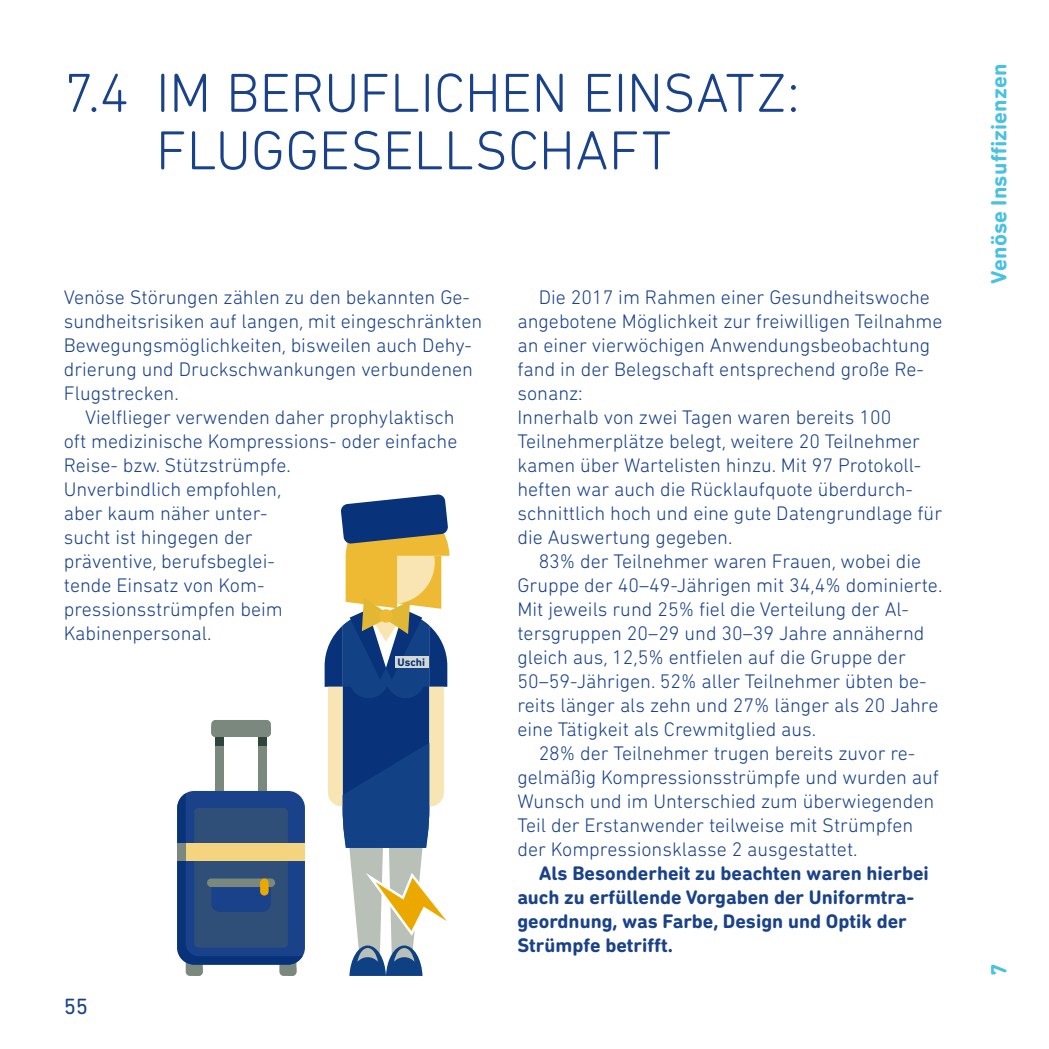
<style>
.page{position:relative;width:1049px;height:1049px;background:#fff}
.page>*{position:absolute;margin:0;border:0;box-sizing:border-box;transform-origin:0 0}
.t1{font:300 55.75px/57.5px "DIN Next Rounded LT Pro";color:#1a428a}
.t2{font:700 22.5px "DIN Next Rounded LT Pro";letter-spacing:.01em;color:#4ac1e0}
.t3{font:22.5px "DIN Next Rounded LT Pro";color:#1a428a}
.t4{font:300 20px/24px "DIN Next Rounded LT Pro";color:#1a428a}
.t5{font:700 20px/24px "DIN Next Rounded LT Pro";color:#1a428a}
.t6{font:700 11.25px "DIN Next Rounded LT Pro";color:#083279}
</style>
<div class="page">
<div style="left:215px;top:733px;width:9px;height:62px;background:#7a887d"></div>
<div style="left:258px;top:733px;width:9px;height:62px;background:#7a887d"></div>
<div style="left:177px;top:791px;width:128px;height:173px;background:#1a428a;border-radius:17px"></div>
<svg style="left:177px;top:793px;width:126px;height:183px"></svg>
<div style="left:177px;top:843px;width:128px;height:17px;background:#f5d480"></div>
<div style="left:177px;top:843px;width:9px;height:17px;background:#7a887d"></div>
<div style="left:215px;top:733px;width:9px;height:12px;background:#2f443c"></div>
<div style="left:258px;top:733px;width:9px;height:12px;background:#2f443c"></div>
<div style="left:211px;top:720px;width:60px;height:17px;background:#7a887d;border-radius:4px"></div>
<svg style="left:211px;top:724px;width:60px;height:13px"></svg>
<svg style="left:325px;top:494px;width:125px;height:482px"></svg>
<h1 class="t1" style="left:156px;top:63px;width:645px;text-indent:-92px">7.4 IM BERUFLICHEN EINSATZ:<br>FLUGGESELLSCHAFT</h1>
<p class="t4" style="left:64px;top:285px;width:420px">Venöse Störungen zählen zu den bekannten Ge&shy;sundheitsrisiken auf langen, mit eingeschränkten Bewegungsmöglichkeiten, bisweilen auch Dehy&shy;drierung und Druckschwankungen verbundenen Flugstrecken.</p>
<p class="t4" style="left:64px;top:405px;width:395px;text-indent:21px">Vielflieger verwenden daher prophylaktisch oft medizinische Kompressions- oder einfache<br>Reise- bzw. Stützstrümpfe.<br>Unverbindlich empfohlen,<br>aber kaum näher unter-<br>sucht ist hingegen der<br>präventive, berufsbeglei-<br>tende Einsatz von Kom-<br>pressionsstrümpfen beim<br>Kabinenpersonal.</p>
<p class="t3" style="left:64px;top:993px;width:26px">55</p>
<p class="t6" style="left:398px;top:655px;width:29px">Uschi</p>
<p class="t4" style="left:517px;top:285px;width:427px;text-indent:21px">Die 2017 im Rahmen einer Gesundheitswoche angebotene Möglichkeit zur freiwilligen Teilnahme an einer vierwöchigen Anwendungsbeobachtung fand in der Belegschaft entsprechend große Re&shy;sonanz:<br>Innerhalb von zwei Tagen waren bereits 100<br>Teilnehmerplätze belegt, weitere 20 Teilnehmer kamen über Wartelisten hinzu. Mit 97 Protokoll&shy;heften war auch die Rücklaufquote überdurch&shy;schnittlich hoch und eine gute Datengrundlage für die Auswertung gegeben.</p>
<p class="t4" style="left:517px;top:549px;width:426px;text-indent:21px">83% der Teilnehmer waren Frauen, wobei die Gruppe der 40–49-Jährigen mit 34,4% dominierte.<br>Mit jeweils rund 25% fiel die Verteilung der Al&shy;tersgruppen 20–29 und 30–39 Jahre annähernd gleich aus, 12,5% entfielen auf die Gruppe der 50–59-Jährigen. 52% aller Teilnehmer übten be&shy;reits länger als zehn und 27% länger als 20 Jahre eine Tätigkeit als Crewmitglied aus.</p>
<p class="t4" style="left:517px;top:741px;width:423px;text-indent:21px">28% der Teilnehmer trugen bereits zuvor re&shy;gelmäßig Kompressionsstrümpfe und wurden auf Wunsch und im Unterschied zum überwiegenden Teil der Erstanwender teilweise mit Strümpfen der Kompressionsklasse 2 ausgestattet.</p>
<p class="t5" style="left:517px;top:861px;width:413px;text-indent:21px">Als Besonderheit zu beachten waren hierbei auch zu erfüllende Vorgaben der Uniformtra&shy;geordnung, was Farbe, Design und Optik der Strümpfe betrifft.</p>
<p class="t2" style="left:985px;top:284px;width:222px;rotate:-90deg">Venöse Insuffizienzen</p>
<p class="t2" style="left:985px;top:976px;width:14px;rotate:-90deg">7</p>
</div>
